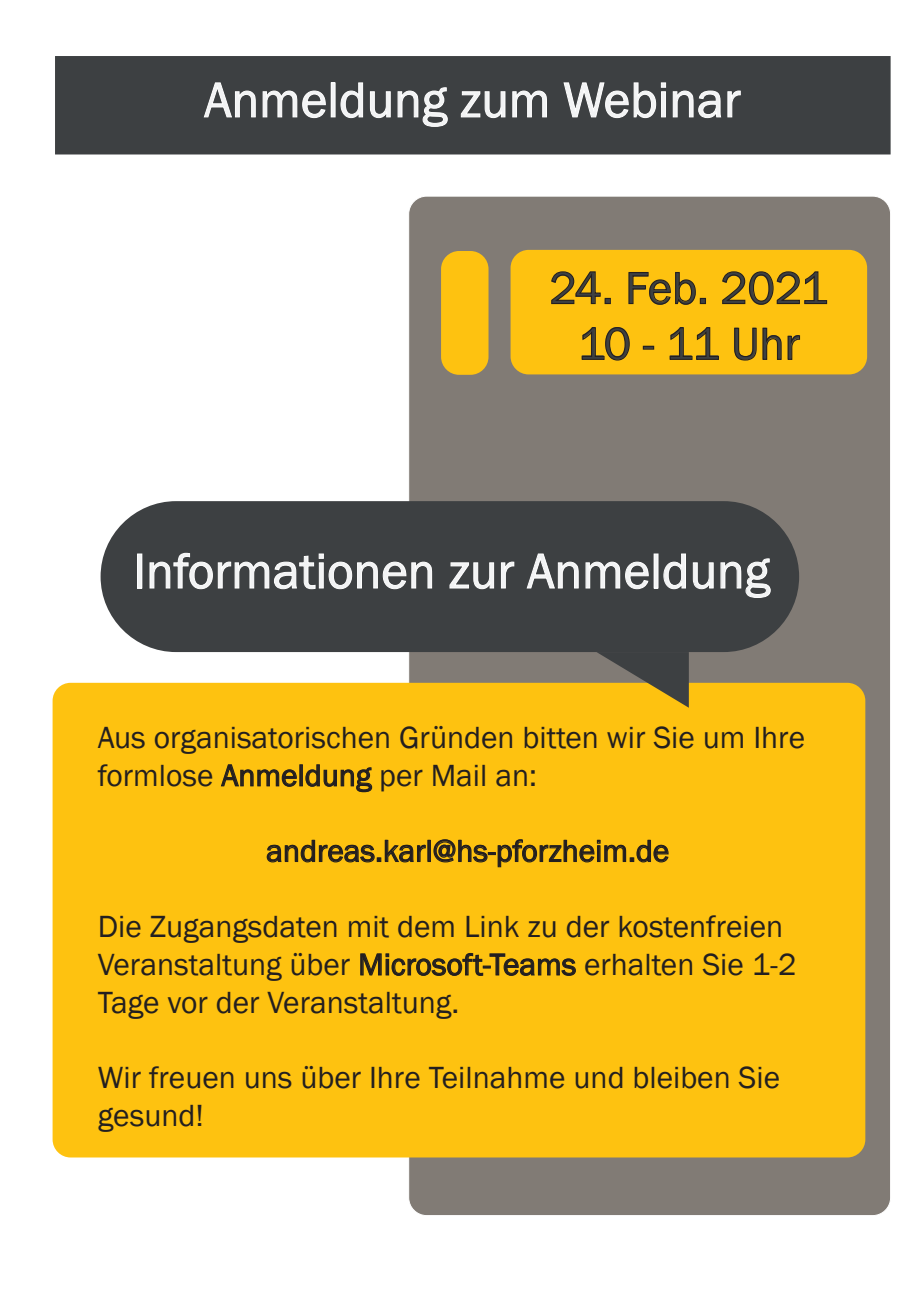
<style>
.page{position:relative;width:919px;height:1289px;background:#fff}
.page>*{position:absolute;margin:0;border:0;box-sizing:border-box;transform-origin:0 0}
.t1{font:51px "Franklin Gothic";color:#f2f3f4}
.t2{font:46.5px/55.8px "Franklin Gothic";letter-spacing:-.01em;color:#3d4042;text-align:center}
.t3{font:31.5px/37.8px "Franklin Gothic";color:#231f20}
</style>
<div class="page">
<div style="left:408px;top:196px;width:482px;height:1019px;background:#817b75;border-radius:18px"></div>
<div style="left:53px;top:682px;width:812px;height:475px;background:#fec210;border-radius:18px"></div>
<svg style="left:221px;top:764px;width:76px;height:23px"></svg>
<div style="left:299px;top:764px;width:4px;height:22px;border:1px solid #231f20"></div>
<svg style="left:305px;top:764px;width:68px;height:28px"></svg>
<svg style="left:266px;top:839px;width:160px;height:24px"></svg>
<div style="left:427px;top:839px;width:4px;height:23px;border:1px solid #231f20"></div>
<svg style="left:433px;top:839px;width:236px;height:28px"></svg>
<svg style="left:360px;top:952px;width:216px;height:24px"></svg>
<div style="left:101px;top:501px;width:698px;height:151px;background:#3d4042;border-radius:75px"></div>
<svg style="left:596px;top:652px;width:92px;height:55px"></svg>
<div style="left:137px;top:553px;width:5px;height:35px;border:1px solid #fff"></div>
<svg style="left:149px;top:552px;width:283px;height:37px"></svg>
<svg style="left:449px;top:562px;width:45px;height:27px"></svg>
<svg style="left:500px;top:561px;width:14px;height:27px"></svg>
<svg style="left:526px;top:553px;width:53px;height:35px"></svg>
<svg style="left:585px;top:561px;width:64px;height:28px"></svg>
<svg style="left:663px;top:553px;width:23px;height:36px"></svg>
<svg style="left:692px;top:562px;width:21px;height:27px"></svg>
<svg style="left:720px;top:558px;width:50px;height:40px"></svg>
<div style="left:510px;top:250px;width:357px;height:124px;background:#fec210;border-radius:18px"></div>
<svg style="left:551px;top:271px;width:59px;height:34px"></svg>
<svg style="left:628px;top:272px;width:68px;height:33px"></svg>
<div style="left:699px;top:298px;width:7px;height:6px;border:1px solid #231f20"></div>
<svg style="left:722px;top:271px;width:105px;height:34px"></svg>
<svg style="left:581px;top:327px;width:49px;height:34px"></svg>
<div style="left:642px;top:346px;width:12px;height:4px;border:1px solid #231f20"></div>
<svg style="left:669px;top:327px;width:50px;height:33px"></svg>
<svg style="left:734px;top:327px;width:66px;height:34px"></svg>
<div style="left:55px;top:56px;width:835px;height:98px;background:#3d4042"></div>
<svg style="left:203px;top:82px;width:53px;height:36px;background:#5b5d5f"></svg>
<svg style="left:262px;top:90px;width:64px;height:28px;background:#646668"></svg>
<div style="left:331px;top:82px;width:4px;height:35px;border:1px solid #fff"></div>
<svg style="left:340px;top:82px;width:23px;height:36px"></svg>
<svg style="left:369px;top:91px;width:22px;height:27px"></svg>
<svg style="left:397px;top:87px;width:51px;height:40px;background:#5e6163"></svg>
<svg style="left:460px;top:91px;width:45px;height:27px"></svg>
<svg style="left:512px;top:90px;width:35px;height:28px"></svg>
<svg style="left:563px;top:82px;width:103px;height:36px;background:#5e6162"></svg>
<div style="left:661px;top:91px;width:4px;height:26px;border:1px solid #fff"></div>
<svg style="left:672px;top:90px;width:49px;height:28px"></svg>
<svg style="left:727px;top:90px;width:14px;height:28px"></svg>
<div style="left:441px;top:251px;width:47px;height:124px;background:#fec210;border-radius:18px"></div>
<h1 class="t1" style="left:204px;top:68px;width:538px">Anmeldung zum Webinar</h1>
<h2 class="t2" style="left:549px;top:261px;width:280px">24. Feb. 2021<br>10 - 11 Uhr</h2>
<h1 class="t1" style="left:133px;top:539px;width:638px">Informationen zur Anmeldung</h1>
<p class="t3" style="left:98px;top:719px;width:708px">Aus organisatorischen Gründen bitten wir Sie um Ihre formlose Anmeldung per Mail an:</p>
<p class="t3" style="left:266px;top:832px;width:404px">andreas.karl@hs-pforzheim.de</p>
<p class="t3" style="left:98px;top:908px;width:700px">Die Zugangsdaten mit dem Link zu der kostenfreien<br>Veranstaltung über Microsoft-Teams erhalten Sie 1-2<br>Tage vor der Veranstaltung.</p>
<p class="t3" style="left:98px;top:1059px;width:683px">Wir freuen uns über Ihre Teilnahme und bleiben Sie gesund!</p>
</div>
